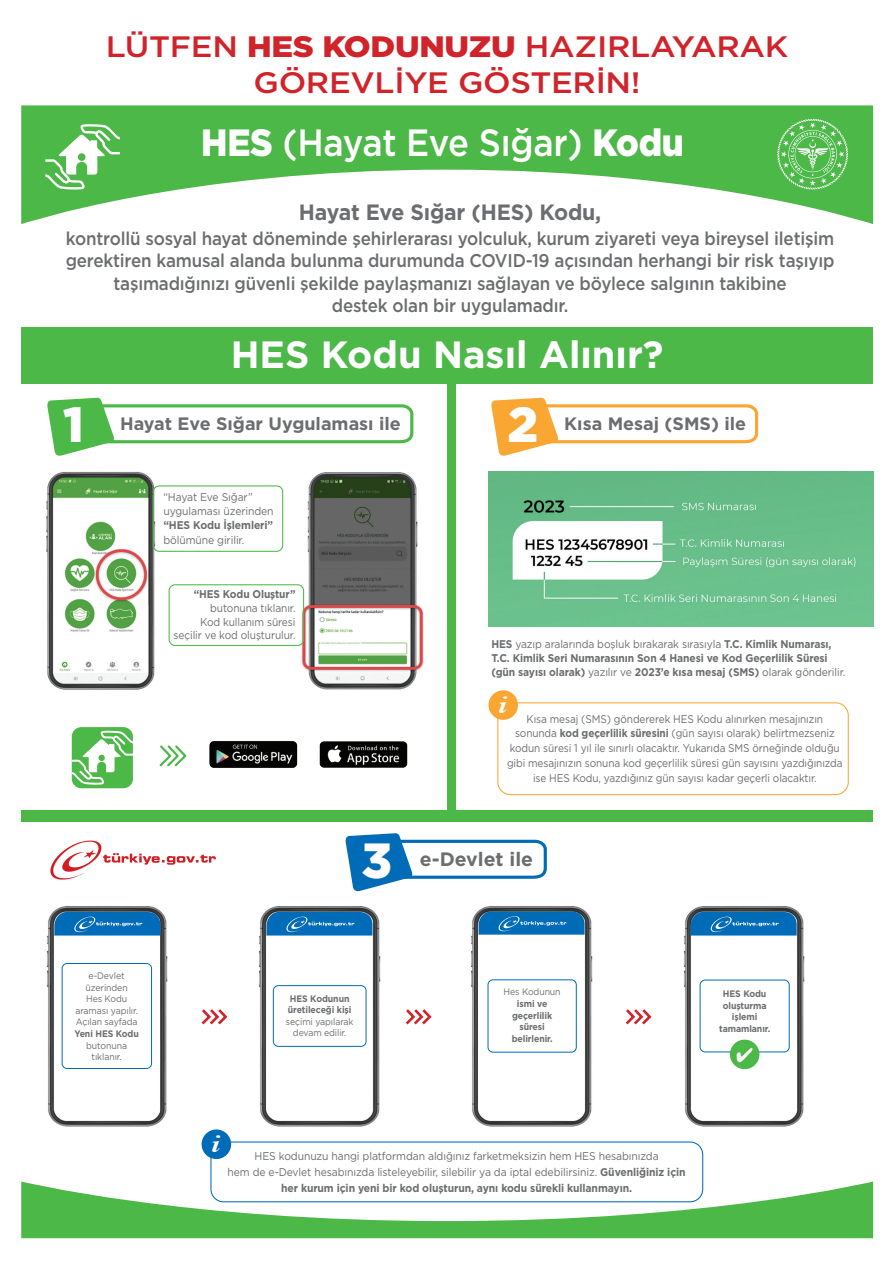
<style>
.page{position:relative;width:893px;height:1263px;background:#fff}
.page>*{position:absolute;margin:0;border:0;box-sizing:border-box;transform-origin:0 0}
.t1{font:900 49.35px "Gotham";color:#fff}
.t2{font:500 37.95px "Gotham";letter-spacing:-.015em;color:#fff;scale:.92 1}
.t3{font:700 37.95px "Gotham";color:#fff}
.t4{font:500 29.55px "Gotham";letter-spacing:-.01em;color:#d1232a;scale:1.1 1}
.t5{font:italic 700 24.3px "Times";color:#fff;scale:1.28 1}
.t6{font:700 22.2px "Gotham";letter-spacing:-.01em;color:#6c6d70;scale:.96 1}
.t7{font:700 19.35px "Gotham";color:#6c6d70}
.t8{font:500 18.45px/22.2px "Gotham";letter-spacing:-.01em;color:#6c6d70;text-align:center;scale:.92 1}
.t9{font:700 17.85px "Gotham";color:#6c6d70}
.t10{font:11.25px "Gotham";letter-spacing:-.01em;color:#6c6d70;scale:.9 1}
.t11{font:11.25px "Gotham";letter-spacing:-.01em;color:#6c6d70;scale:.93 1}
.t12{font:700 11.25px "Gotham";letter-spacing:-.01em;color:#6c6d70;scale:.92 1}
.t13{font:700 11.25px "Gotham";letter-spacing:-.01em;color:#6c6d70;scale:.93 1}
.t14{font:11.25px "Gotham";letter-spacing:-.01em;color:#6c6d70;scale:.92 1}
.t15{font:11.25px "Gotham";letter-spacing:-.01em;color:#6c6d70;scale:.91 1}
.t16{font:700 11.25px "Gotham";letter-spacing:-.01em;color:#6c6d70;scale:.91 1}
.t17{font:700 9.45px/11.6px "Gotham";letter-spacing:-.01em;color:#6c6d70;text-align:center;scale:.93 1}
.t18{font:9.45px "Gotham";letter-spacing:-.01em;color:#6c6d70;scale:.93 1}
.s1{font-weight:900}
.s2{font-weight:700}
.s3{font-weight:400}
</style>
<div class="page">
<div style="left:447px;top:380px;width:8px;height:432px;background:#4cb848"></div>
<div style="left:21px;top:810px;width:852px;height:11px;background:#4cb848"></div>
<img style="left:300px;top:472px;width:124px;height:218px">
<img style="left:46px;top:471px;width:111px;height:219px">
<svg style="left:21px;top:105px;width:852px;height:119px;fill:#4cb848"></svg>
<div style="left:21px;top:327px;width:852px;height:56px;background:#4cb848"></div>
<svg style="left:47px;top:398px;width:367px;height:58px"></svg>
<svg style="left:491px;top:398px;width:268px;height:58px"></svg>
<svg style="left:345px;top:833px;width:202px;height:59px"></svg>
<svg style="left:45px;top:124px;width:75px;height:66px"></svg>
<svg style="left:50px;top:840px;width:166px;height:40px"></svg>
<svg style="left:777px;top:119px;width:71px;height:71px;background:#6ac467"></svg>
<div style="left:210px;top:1141px;width:493px;height:61px;border:1px solid #006bb6;border-radius:13px"></div>
<div style="left:202px;top:1129px;width:29px;height:30px;background:#006bb6;border-radius:50%"></div>
<div style="left:497px;top:702px;width:352px;height:93px;border:1px solid #faa633;border-radius:13px"></div>
<div style="left:488px;top:690px;width:30px;height:30px;background:#faa633;border-radius:50%"></div>
<div style="left:153px;top:485px;width:130px;height:67px;border:1px solid #4cb848;border-radius:6px"></div>
<div style="left:169px;top:584px;width:135px;height:62px;border:1px solid #4cb848;border-radius:6px"></div>
<div style="left:72px;top:727px;width:61px;height:61px;background:#4cb848;border-radius:10px"></div>
<svg style="left:72px;top:731px;width:61px;height:54px"></svg>
<svg style="left:159px;top:745px;width:28px;height:22px"></svg>
<img style="left:319px;top:741px;width:89px;height:27px">
<img style="left:209px;top:741px;width:89px;height:27px">
<img style="left:488px;top:472px;width:385px;height:154px">
<svg style="left:21px;top:1181px;width:852px;height:57px"></svg>
<img style="left:46px;top:906px;width:122px;height:221px">
<svg style="left:54px;top:912px;width:106px;height:23px;background:#1072b7"></svg>
<img style="left:259px;top:906px;width:122px;height:221px">
<svg style="left:266px;top:912px;width:106px;height:23px;background:#1173b7"></svg>
<img style="left:471px;top:906px;width:122px;height:221px">
<svg style="left:479px;top:912px;width:106px;height:23px;background:#1474b8"></svg>
<img style="left:683px;top:906px;width:122px;height:221px">
<svg style="left:691px;top:912px;width:106px;height:23px;background:#1072b7"></svg>
<div style="left:62px;top:963px;width:90px;height:106px;border:1px solid #006bb6;border-radius:5px"></div>
<div style="left:488px;top:979px;width:89px;height:73px;border:1px solid #006bb6;border-radius:5px"></div>
<div style="left:273px;top:985px;width:93px;height:62px;border:1px solid #006bb6;border-radius:5px"></div>
<div style="left:700px;top:980px;width:89px;height:72px;border:1px solid #006bb6;border-radius:5px"></div>
<svg style="left:201px;top:1009px;width:27px;height:16px"></svg>
<svg style="left:405px;top:1009px;width:27px;height:16px"></svg>
<svg style="left:625px;top:1009px;width:27px;height:16px"></svg>
<div style="left:730px;top:1039px;width:29px;height:30px;background:#4cb848;border-radius:50%"></div>
<p class="t4" style="left:106px;top:27px;width:622px">LÜTFEN <span class="s1">HES KODUNUZU</span> HAZIRLAYARAK</p>
<p class="t4" style="left:254px;top:63px;width:353px">GÖREVLİYE GÖSTERİN!</p>
<p class="t2" style="left:201px;top:118px;width:526px"><span class="s1">HES</span> (Hayat Eve Sığar) <span class="s1">Kodu</span></p>
<p class="t6" style="left:299px;top:198px;width:317px">Hayat Eve Sığar (HES) Kodu,</p>
<p class="t8" style="left:66px;top:227px;width:837px">kontrollü sosyal hayat döneminde şehirlerarası yolculuk, kurum ziyareti veya bireysel iletişim</p>
<p class="t8" style="left:66px;top:250px;width:837px">gerektiren kamusal alanda bulunma durumunda COVID-19 açısından herhangi bir risk taşıyıp taşımadığınızı güvenli şekilde paylaşmanızı sağlayan ve böylece salgının takibine</p>
<p class="t8" style="left:332px;top:294px;width:259px">destek olan bir uygulamadır.</p>
<p class="t3" style="left:231px;top:330px;width:434px">HES Kodu Nasıl Alınır?</p>
<p class="t1" style="left:63px;top:391px;width:22px">1</p>
<p class="t1" style="left:507px;top:391px;width:32px">2</p>
<p class="t9" style="left:564px;top:411px;width:184px">Kısa Mesaj (SMS) ile</p>
<p class="t9" style="left:120px;top:411px;width:282px">Hayat Eve Sığar Uygulaması ile</p>
<p class="t11" style="left:163px;top:490px;width:97px">“Hayat Eve Sığar”</p>
<p class="t11" style="left:163px;top:504px;width:120px">uygulaması üzerinden</p>
<p class="t13" style="left:163px;top:518px;width:120px">“HES Kodu İşlemleri”</p>
<p class="t11" style="left:163px;top:532px;width:89px">bölümüne girilir.</p>
<p class="t16" style="left:194px;top:587px;width:113px">“HES Kodu Oluştur”</p>
<p class="t15" style="left:210px;top:601px;width:95px">butonuna tıklanır.</p>
<p class="t15" style="left:200px;top:614px;width:106px">Kod kullanım süresi</p>
<p class="t15" style="left:174px;top:628px;width:136px">seçilir ve kod oluşturulur.</p>
<p class="t14" style="left:491px;top:636px;width:371px"><span class="s2">HES</span> yazıp aralarında boşluk bırakarak sırasıyla <span class="s2">T.C. Kimlik Numarası,</span></p>
<p class="t12" style="left:491px;top:650px;width:367px">T.C. Kimlik Seri Numarasının Son 4 Hanesi ve Kod Geçerlilik Süresi</p>
<p class="t12" style="left:491px;top:664px;width:386px">(gün sayısı olarak) <span class="s3">yazılır ve</span> 2023’e kısa mesaj (SMS) <span class="s3">olarak gönderilir.</span></p>
<p class="t5" style="left:498px;top:682px;width:8px">i</p>
<p class="t10" style="left:527px;top:711px;width:331px">Kısa mesaj (SMS) göndererek HES Kodu alınırken mesajınızın</p>
<p class="t10" style="left:515px;top:726px;width:357px">sonunda <span class="s2">kod geçerlilik süresini</span> (gün sayısı olarak) belirtmezseniz</p>
<p class="t10" style="left:510px;top:741px;width:368px">kodun süresi 1 yıl ile sınırlı olacaktır. Yukarıda SMS örneğinde olduğu</p>
<p class="t10" style="left:507px;top:756px;width:374px">gibi mesajınızın sonuna kod geçerlilik süresi gün sayısını yazdığınızda</p>
<p class="t10" style="left:533px;top:770px;width:316px">ise HES Kodu, yazdığınız gün sayısı kadar geçerli olacaktır.</p>
<p class="t1" style="left:362px;top:826px;width:32px">3</p>
<p class="t7" style="left:420px;top:846px;width:115px">e-Devlet ile</p>
<p class="t18" style="left:89px;top:970px;width:40px">e-Devlet</p>
<p class="t18" style="left:86px;top:981px;width:47px">üzerinden</p>
<p class="t18" style="left:86px;top:993px;width:46px">Hes Kodu</p>
<p class="t18" style="left:75px;top:1004px;width:69px">araması yapılır.</p>
<p class="t18" style="left:76px;top:1016px;width:68px">Açılan sayfada</p>
<p class="t17" style="left:74px;top:1028px;width:71px">Yeni HES Kodu</p>
<p class="t18" style="left:86px;top:1039px;width:46px">butonuna</p>
<p class="t18" style="left:92px;top:1051px;width:34px">tıklanır.</p>
<p class="t17" style="left:290px;top:992px;width:66px">HES Kodunun</p>
<p class="t17" style="left:288px;top:1004px;width:70px">üretileceği kişi</p>
<p class="t18" style="left:286px;top:1015px;width:74px">seçimi yapılarak</p>
<p class="t18" style="left:293px;top:1027px;width:59px">devam edilir.</p>
<p class="t17" style="left:504px;top:986px;width:63px"><span class="s3">Hes Kodunun </span>ismi ve geçerlilik</p>
<p class="t17" style="left:519px;top:1021px;width:29px">süresi</p>
<p class="t17" style="left:512px;top:1032px;width:45px">belirlenir.</p>
<p class="t17" style="left:723px;top:988px;width:48px">HES Kodu</p>
<p class="t17" style="left:723px;top:999px;width:49px">oluşturma</p>
<p class="t17" style="left:732px;top:1011px;width:29px">işlemi</p>
<p class="t17" style="left:719px;top:1022px;width:56px">tamamlanır.</p>
<p class="t5" style="left:212px;top:1121px;width:8px">i</p>
<p class="t11" style="left:255px;top:1149px;width:436px">HES kodunuzu hangi platformdan aldığınız farketmeksizin hem HES hesabınızda</p>
<p class="t11" style="left:228px;top:1165px;width:494px">hem de e-Devlet hesabınızda listeleyebilir, silebilir ya da iptal edebilirsiniz. <span class="s2">Güvenliğiniz için</span></p>
<p class="t13" style="left:281px;top:1180px;width:379px">her kurum için yeni bir kod oluşturun, aynı kodu sürekli kullanmayın.</p>
</div>
